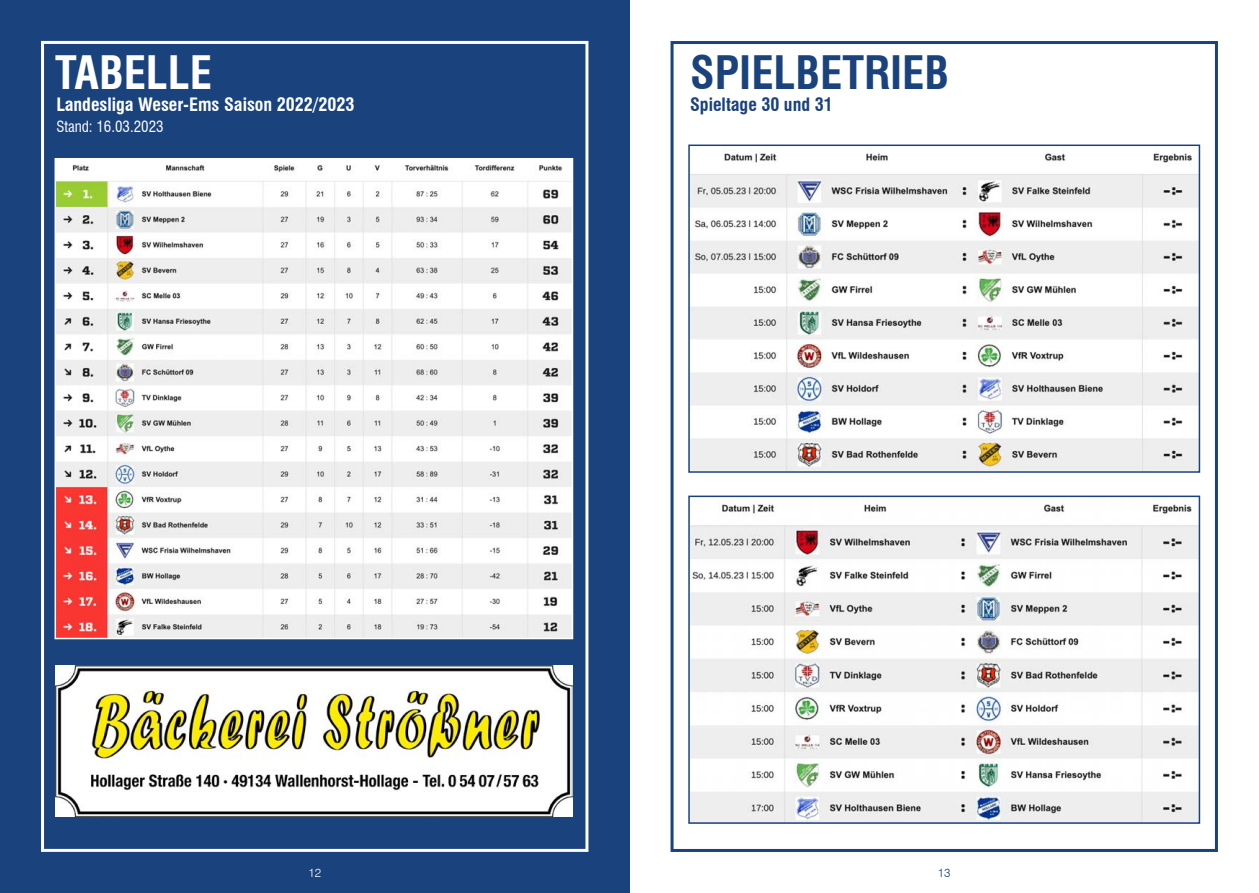
<style>
.page{position:relative;width:1259px;height:893px;background:#fff}
.page>*{position:absolute;margin:0;border:0;box-sizing:border-box;transform-origin:0 0}
.t1{font:700 condensed 45px "Swiss 721 BT";color:#1a427d}
.t2{font:700 condensed 45px "Swiss 721 BT";color:#fff}
.t3{font:700 condensed 18px "Swiss 721 BT";color:#fff}
.t4{font:700 condensed 18px "Swiss 721 BT";color:#1a427d}
.t5{font:condensed 15px "Swiss 721 BT";color:#fff}
.t6{font:300 12px "Swiss 721 BT";color:#fff}
.t7{font:300 12px "Swiss 721 BT";color:#1a427d}
</style>
<div class="page">
<div style="left:0;top:0;width:629px;height:893px;background:#1a427d"></div>
<img style="left:58px;top:161px;width:512px;height:475px">
<div style="left:55px;top:158px;width:518px;height:481px;border:2px solid #fff"></div>
<div style="left:41px;top:41px;width:547px;height:811px;border:3px solid #fff"></div>
<img style="left:55px;top:665px;width:518px;height:152px">
<div style="left:670px;top:41px;width:548px;height:811px;border:3px solid #1a427d"></div>
<img style="left:691px;top:152px;width:506px;height:318px">
<div style="left:688px;top:145px;width:512px;height:328px;border:2px solid #1a427d"></div>
<img style="left:691px;top:504px;width:506px;height:317px">
<div style="left:688px;top:496px;width:512px;height:328px;border:2px solid #1a427d"></div>
<h1 class="t2" style="left:55px;top:46px;width:158px">TABELLE</h1>
<p class="t3" style="left:56px;top:94px;width:299px">Landesliga Weser-Ems Saison 2022/2023</p>
<p class="t5" style="left:56px;top:118px;width:109px">Stand: 16.03.2023</p>
<h1 class="t1" style="left:690px;top:46px;width:260px">SPIELBETRIEB</h1>
<p class="t4" style="left:690px;top:94px;width:144px">Spieltage 30 und 31</p>
<p class="t6" style="left:308px;top:865px;width:14px">12</p>
<p class="t7" style="left:938px;top:865px;width:14px">13</p>
</div>
